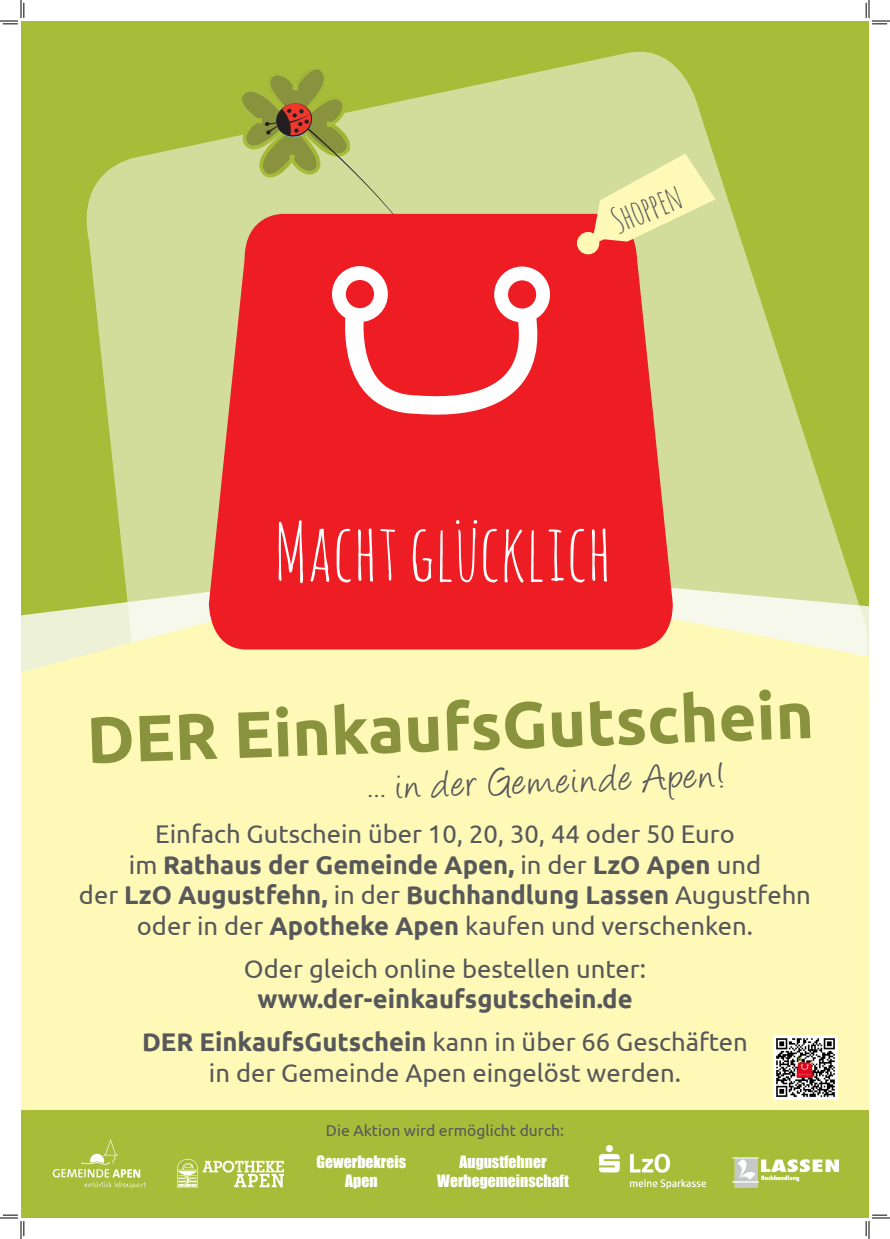
<style>
.page{position:relative;width:890px;height:1239px;background:#fff}
.page>*{position:absolute;margin:0;border:0;box-sizing:border-box;transform-origin:0 0}
.t1{font:78.5px "Amatic SC";color:#fff}
.t2{font:700 65.4px "Ubuntu";color:#89933d}
.t3{font:43.6px "Angelina";color:#57585a}
.t4{font:34.9px "Amatic SC";color:#57585a}
.t5{font:25.6px "Ubuntu";color:#57585a}
.t6{font:700 25.6px "Ubuntu";color:#57585a}
.t7{font:15.6px "Impact";color:#fff}
.t8{font:15.6px "Ubuntu";color:#57585a}
.s1{font-weight:400}
.s2{font-weight:700}
</style>
<div class="page">
<div style="left:21px;top:21px;width:848px;height:932px;background:#a7bd39"></div>
<svg style="left:86px;top:51px;width:767px;height:536px;fill:#d2dd9b"></svg>
<svg style="left:21px;top:587px;width:848px;height:29px"></svg>
<div style="left:21px;top:616px;width:848px;height:494px;background:#fff9b8"></div>
<svg style="left:230px;top:58px;width:207px;height:156px"></svg>
<svg style="left:209px;top:214px;width:463px;height:435px;background:#eb2e2d"></svg>
<svg style="left:336px;top:286px;width:221px;height:129px;background:#f14b50"></svg>
<svg style="left:339px;top:273px;width:42px;height:42px"></svg>
<div style="left:332px;top:266px;width:56px;height:56px;border:14px solid #fff;border-radius:50%"></div>
<svg style="left:501px;top:273px;width:42px;height:42px"></svg>
<div style="left:494px;top:266px;width:56px;height:56px;border:14px solid #fff;border-radius:50%"></div>
<div style="left:577px;top:232px;width:22px;height:22px;border:6px solid #fff9b8;border-radius:50%"></div>
<svg style="left:580px;top:150px;width:139px;height:98px;background:#e6e1a2"></svg>
<div style="left:21px;top:1110px;width:848px;height:107px;background:#a7bd39"></div>
<img style="left:773px;top:1035px;width:64px;height:64px">
<img style="left:53px;top:1139px;width:93px;height:49px">
<img style="left:599px;top:1145px;width:106px;height:42px">
<img style="left:733px;top:1157px;width:105px;height:30px">
<img style="left:178px;top:1159px;width:105px;height:28px">
<svg style="left:0;top:0;width:25px;height:25px"></svg>
<svg style="left:0;top:1214px;width:25px;height:24px"></svg>
<svg style="left:865px;top:0;width:25px;height:25px"></svg>
<svg style="left:865px;top:1214px;width:25px;height:24px"></svg>
<p class="t4" style="left:605px;top:201px;width:74px;rotate:-22deg">Shoppen</p>
<p class="t1" style="left:274px;top:501px;width:338px">Macht glücklich</p>
<p class="t2" style="left:85px;top:700px;width:729px;rotate:-2deg">DER EinkaufsGutschein</p>
<p class="t3" style="left:365px;top:768px;width:361px;rotate:-2deg">... in der Gemeinde Apen!</p>
<p class="t5" style="left:155px;top:818px;width:581px">Einfach Gutschein über 10, 20, 30, 44 oder 50 Euro</p>
<p class="t6" style="left:129px;top:848px;width:633px"><span class="s1">im</span> Rathaus der Gemeinde Apen, <span class="s1">in der</span> LzO Apen <span class="s1">und</span></p>
<p class="t6" style="left:79px;top:879px;width:733px"><span class="s1">der</span> LzO Augustfehn, <span class="s1">in der</span> Buchhandlung Lassen <span class="s1">Augustfehn</span></p>
<p class="t5" style="left:137px;top:910px;width:617px">oder in der <span class="s2">Apotheke Apen</span> kaufen und verschenken.</p>
<p class="t5" style="left:244px;top:952px;width:403px">Oder gleich online bestellen unter:</p>
<p class="t6" style="left:257px;top:983px;width:377px">www.der-einkaufsgutschein.de</p>
<p class="t5" style="left:142px;top:1026px;width:607px"><span class="s2">DER EinkaufsGutschein</span> kann in über 66 Geschäften</p>
<p class="t5" style="left:209px;top:1056px;width:473px">in der Gemeinde Apen eingelöst werden.</p>
<p class="t8" style="left:326px;top:1120px;width:239px">Die Aktion wird ermöglicht durch:</p>
<p class="t7" style="left:316px;top:1149px;width:91px">Gewerbekreis</p>
<p class="t7" style="left:345px;top:1168px;width:34px">Apen</p>
<p class="t7" style="left:459px;top:1149px;width:89px">Augustfehner</p>
<p class="t7" style="left:437px;top:1168px;width:133px">Werbegemeinschaft</p>
</div>
